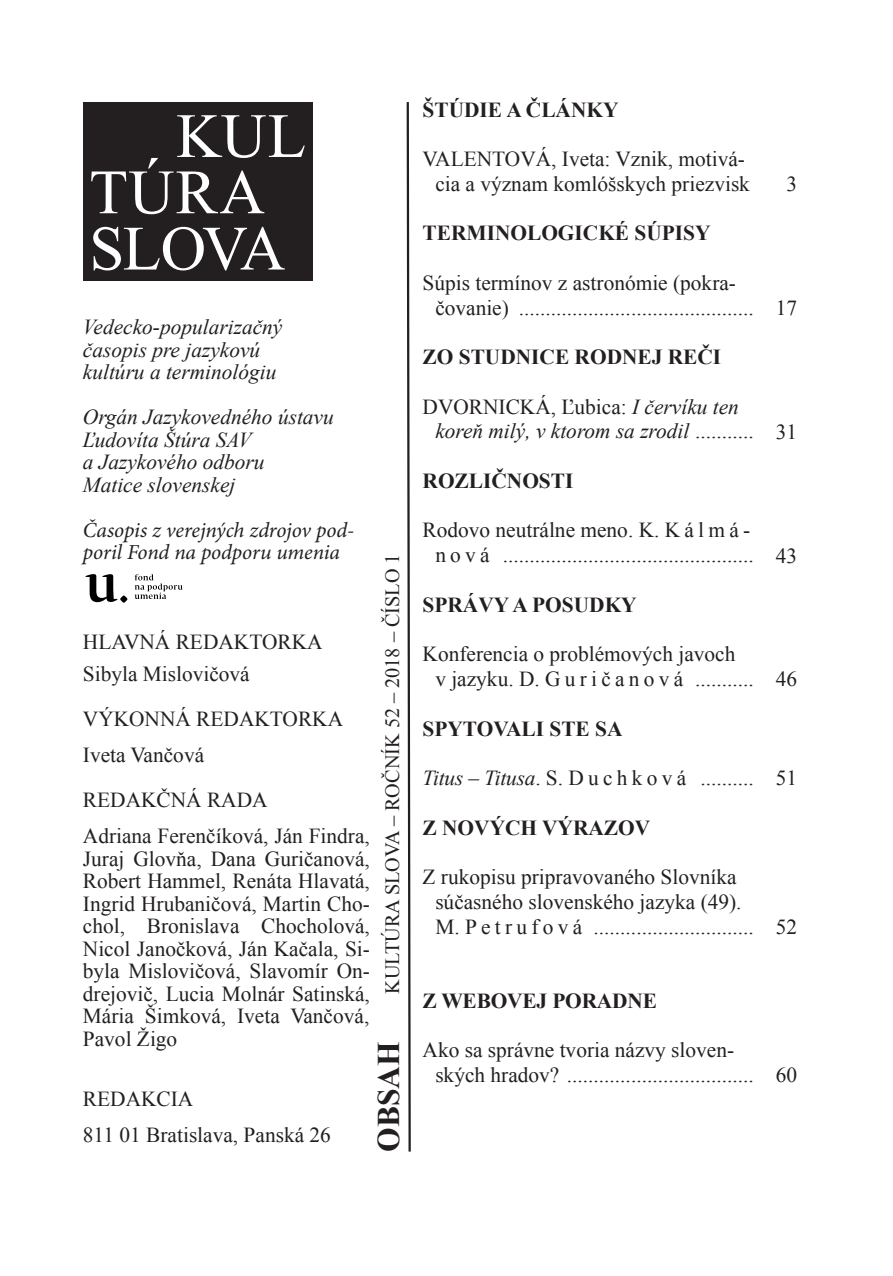
<style>
.page{position:relative;width:893px;height:1276px;background:#fff}
.page>*{position:absolute;margin:0;border:0;box-sizing:border-box;transform-origin:0 0}
.t1{font:63px/56.2px "Times New Roman";letter-spacing:-.005em;color:#fff}
.t2{font:700 31.5px "Times New Roman";color:#231f20}
.t3{font:21.38px/22.5px "Times New Roman";color:#231f20}
.t4{font:italic 21.38px/22.5px "Times New Roman";color:#231f20}
.t5{font:700 21.38px "Times New Roman";color:#231f20}
.t6{font:italic 21.38px/22.5px "Minion Pro";letter-spacing:-.005em;color:#231f20}
.t7{font:20.25px "Times New Roman";color:#231f20}
.s1{font-style:normal}
.s2{font-style:italic}
</style>
<div class="page">
<div style="left:83px;top:102px;width:230px;height:179px;background:#231f20"></div>
<svg style="left:86px;top:574px;width:32px;height:28px"></svg>
<svg style="left:135px;top:574px;width:48px;height:25px"></svg>
<svg style="left:120px;top:595px;width:7px;height:8px"></svg>
<svg style="left:406px;top:102px;width:5px;height:1050px"></svg>
<h1 class="t1" style="left:89px;top:107px;width:218px;text-indent:87px">KUL<br>TÚRA<br>SLOVA</h1>
<p class="t4" style="left:83px;top:315px;width:201px">Vedecko-popularizačný časopis pre jazykovú kultúru a terminológiu</p>
<p class="t4" style="left:83px;top:405px;width:252px">Orgán Jazykovedného ústavu<br>Ľudovíta Štúra SAV<br>a Jazykového odboru<br>Matice slovenskej</p>
<p class="t6" style="left:83px;top:520px;width:273px">Časopis z verejných zdrojov pod&shy;poril Fond na podporu umenia</p>
<p class="t3" style="left:83px;top:626px;width:241px;line-height:31.5px">HLAVNÁ REDAKTORKA<br>Sibyla Mislovičová</p>
<p class="t3" style="left:83px;top:700px;width:262px;line-height:36px">VÝKONNÁ REDAKTORKA<br>Iveta Vančová</p>
<p class="t3" style="left:83px;top:781px;width:288px;line-height:36px">REDAKČNÁ RADA<br>Adriana Ferenčíková, Ján Findra,</p>
<p class="t3" style="left:83px;top:847px;width:289px;text-align:justify">Juraj Glovňa, Dana Guričanová, Robert Hammel, Renáta Hlavatá, Ingrid Hrubaničová, Martin Cho&shy;chol, Bronislava Chocholová, Nicol Janočková, Ján Kačala, Si&shy;byla Mislovičová, Slavomír On&shy;drejovič, Lucia Molnár Satinská, Mária Šimková, Iveta Vančová, Pavol Žigo</p>
<p class="t3" style="left:83px;top:1081px;width:249px;line-height:36px">REDAKCIA<br>811 01 Bratislava, Panská 26</p>
<p class="t7" style="left:379px;top:994px;width:442px;rotate:-90deg">KULTÚRA SLOVA – ROČNÍK 52 – 2018 – ČÍSLO 1</p>
<h2 class="t2" style="left:367px;top:1151px;width:112px;rotate:-90deg">OBSAH</h2>
<p class="t5" style="left:423px;top:95px;width:197px">ŠTÚDIE A ČLÁNKY</p>
<p class="t3" style="left:423px;top:146px;width:329px;line-height:24.8px;text-align:center">VALENTOVÁ, Iveta: Vznik, motivá&shy;cia a význam komlóšskych priezvisk</p>
<p class="t5" style="left:423px;top:218px;width:290px">TERMINOLOGICKÉ SÚPISY</p>
<p class="t3" style="left:435px;top:270px;width:320px;line-height:24.8px;text-indent:-13px">Súpis termínov z astronómie (pokra&shy;čovanie) ............................................</p>
<p class="t5" style="left:423px;top:342px;width:300px">ZO STUDNICE RODNEJ REČI</p>
<p class="t4" style="left:435px;top:393px;width:320px;line-height:24.8px;text-indent:-13px"><span class="s1">DVORNICKÁ, Ľubica:</span> I červíku ten koreň milý, v ktorom sa zrodil <span class="s1">...........</span></p>
<p class="t5" style="left:423px;top:466px;width:152px">ROZLIČNOSTI</p>
<p class="t3" style="left:423px;top:517px;width:333px;line-height:24.8px;text-align:center">Rodovo neutrálne meno. K. K á l m á - n o v á ...............................................</p>
<p class="t5" style="left:423px;top:590px;width:216px">SPRÁVY A POSUDKY</p>
<p class="t3" style="left:435px;top:641px;width:320px;line-height:24.8px;text-indent:-13px">Konferencia o problémových javoch<br>v jazyku. D. G u r i č a n o v á ...........</p>
<p class="t5" style="left:423px;top:713px;width:201px">SPYTOVALI STE SA</p>
<p class="t3" style="left:423px;top:766px;width:333px"><span class="s2">Titus</span> – <span class="s2">Titusa</span>. S. D u c h k o v á ..........</p>
<p class="t5" style="left:423px;top:812px;width:229px">Z NOVÝCH VÝRAZOV</p>
<p class="t3" style="left:435px;top:864px;width:320px;line-height:24.8px;text-indent:-13px">Z rukopisu pripravovaného Slovníka súčasného slovenského jazyka (49).<br>M. P e t r u f o v á ..............................</p>
<p class="t5" style="left:423px;top:986px;width:236px">Z WEBOVEJ PORADNE</p>
<p class="t3" style="left:435px;top:1037px;width:320px;line-height:24.8px;text-indent:-13px">Ako sa správne tvoria názvy sloven&shy;ských hradov? ...................................</p>
<p class="t3" style="left:787px;top:172px;width:12px">3</p>
<p class="t3" style="left:776px;top:296px;width:23px">17</p>
<p class="t3" style="left:776px;top:420px;width:23px">31</p>
<p class="t3" style="left:776px;top:544px;width:23px">43</p>
<p class="t3" style="left:776px;top:667px;width:23px">46</p>
<p class="t3" style="left:776px;top:766px;width:23px">51</p>
<p class="t3" style="left:776px;top:915px;width:23px">52</p>
<p class="t3" style="left:776px;top:1063px;width:23px">60</p>
</div>
